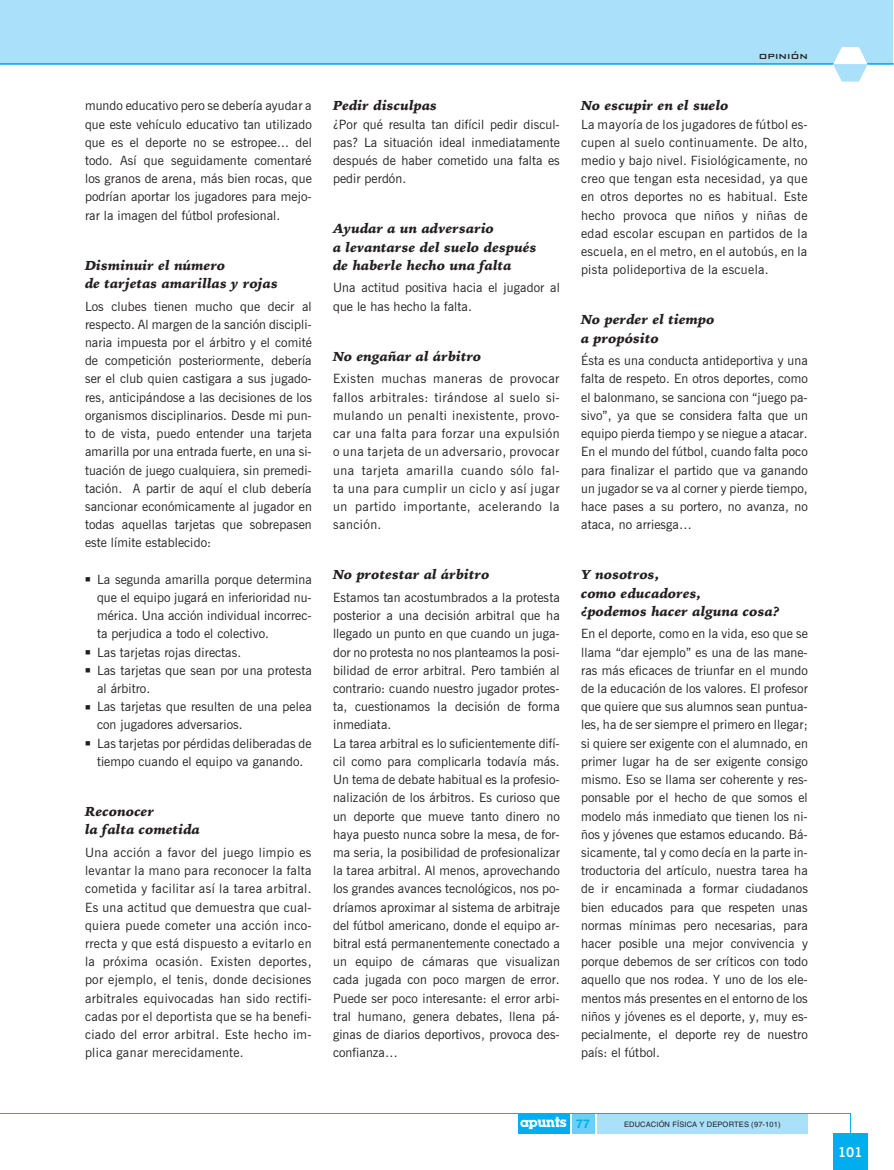
<style>
.page{position:relative;width:894px;height:1170px;background:#fff}
.page>*{position:absolute;margin:0;border:0;box-sizing:border-box;transform-origin:0 0}
.t1{font:italic 13.5px/18.1px "Iowan Old St Blk BT";letter-spacing:.01em;color:#231f20}
.t2{font:700 13.5px "News Goth BT";color:#fff}
.t3{font:12.75px/18.1px "News Goth BT";letter-spacing:.005em;color:#231f20;text-align:justify}
.t4{font:12px "Bank Gothic Md BT";color:#231f20}
.t5{font:700 12px "Helvetica";color:#00aeef}
.t6{font:7.5px "Helvetica";letter-spacing:.015em;color:#231f20}
</style>
<div class="page">
<div style="left:0;top:1px;width:893px;height:63px;background:#aae0f9"></div>
<hr style="left:0;top:63px;width:894px;height:1px;background:#00aeef">
<svg style="left:833px;top:47px;width:34px;height:34px"></svg>
<div style="left:833px;top:1133px;width:34px;height:37px;background:#00aeef"></div>
<svg style="left:0;top:1113px;width:851px;height:21px"></svg>
<p class="t3" style="left:85px;top:98px;width:228px">mun do edu ca ti vo pero se de be ría ayu dar a que este vehícu lo edu ca ti vo tan uti li za do que es el de por te no se es tro pee... del todo. Así que se gui da men te co men ta ré los gra nos de are na, más bien ro cas, que po drían apor tar los ju ga do res para me jo - rar la ima gen del fút bol pro fe sio nal.</p>
<p class="t1" style="left:85px;top:257px;width:194px">Dis mi nuir el nú me ro<br>de tar je tas ama ri llas y ro jas</p>
<p class="t3" style="left:85px;top:298px;width:228px">Los clu bes tie nen mu cho que de cir al respec to. Al mar gen de la san ción dis ci pli - na ria impuesta por el ár bi tro y el co mi té de com pe ti ción pos te rior men te, de be ría ser el club quien cas ti ga ra a sus ju ga do - res, an ti ci pán do se a las de ci sio nes de los or ga nis mos dis ci pli na rios. Des de mi pun - to de vis ta, pue do en ten der una tar je ta ama ri lla por una en tra da fuer te, en una si&shy;tua ción de jue go cual quie ra, sin pre me di - ta ción. A partir de aquí el club debería san cio nar eco nó mi ca men te al ju ga dor en to das aque llas tar je tas que so bre pa sen este lí mi te es ta ble ci do:</p>
<p class="t3" style="left:97px;top:571px;width:216px;text-indent:-12px">■ La se gun da ama ri lla por que de ter mi na que el equi po ju ga rá en in fe rio ri dad nu - mé ri ca. Una ac ción in di vi dual in co rrec - ta per ju di ca a todo el co lec ti vo.</p>
<p class="t3" style="left:85px;top:644px;width:158px">■ Las tar je tas ro jas di rec tas.</p>
<p class="t3" style="left:97px;top:662px;width:216px;text-indent:-12px">■ Las tar je tas que sean por una pro tes ta al ár bi tro.</p>
<p class="t3" style="left:97px;top:699px;width:216px;text-indent:-12px">■ Las tar je tas que re sul ten de una pe lea con ju ga do res ad ver sa rios.</p>
<p class="t3" style="left:85px;top:735px;width:228px;text-align:center">■ Las tar je tas por pér di das de li be ra das de tiem po cuan do el equi po va ga nan do.</p>
<p class="t1" style="left:85px;top:803px;width:116px">Re co no cer<br>la fal ta co me ti da</p>
<p class="t3" style="left:85px;top:845px;width:228px">Una ac ción a fa vor del juego lim pio es le van tar la mano para reco no cer la fal ta co me ti da y fa ci li tar así la ta rea ar bi tral.<br>Es una ac ti tud que de mues tra que cual - quie ra pue de co me ter una ac ción in co - rrecta y que está dis puesto a evi tar lo en la pró xi ma ocasión. Exis ten de por tes, por ejem plo, el te nis, don de de ci sio nes ar bi tra les equi vo ca das han sido rec ti fi&shy;ca das por el de por tis ta que se ha be ne fi - ciado del error ar bi tral. Este he cho im&shy;pli ca ga nar me re ci da men te.</p>
<p class="t1" style="left:333px;top:98px;width:106px">Pe dir dis cul pas</p>
<p class="t3" style="left:333px;top:116px;width:228px">¿Por qué re sul ta tan di fí cil pe dir dis cul - pas? La si tua ción ideal in me dia ta men te des pués de ha ber co me ti do una fal ta es pedir perdón.</p>
<p class="t1" style="left:333px;top:221px;width:205px">Ayu dar a un ad ver sa rio<br>a le van tar se del sue lo des pués de ha ber le he cho una fal ta</p>
<p class="t3" style="left:333px;top:280px;width:228px">Una ac ti tud po si ti va ha cia el ju ga dor al que le has he cho la falta.</p>
<p class="t1" style="left:333px;top:348px;width:150px">No en ga ñar al ár bi tro</p>
<p class="t3" style="left:333px;top:371px;width:228px">Exis ten mu chas ma ne ras de pro vo car fa llos ar bi tra les: ti rán do se al sue lo si - mu lan do un pe nal ti ine xis ten te, pro vo - car una fal ta para for zar una ex pul sión o una tar je ta de un ad ver sa rio, pro vo car una tar je ta ama ri lla cuan do sólo fal - ta una para cum plir un ci clo y así ju gar un par ti do im por tan te, ace le ran do la san ción.</p>
<p class="t1" style="left:333px;top:567px;width:158px">No pro tes tar al ár bi tro</p>
<p class="t3" style="left:333px;top:590px;width:228px;text-align:left">Esta mos tan acos tum bra dos a la pro tes ta pos te rior a una de ci sión ar bi tral que ha lle ga do un pun to en que cuan do un ju ga - dor no pro tes ta no nos plantea mos la po si - bi li dad de error ar bi tral. Pero tam bién al con tra rio: cuan do nues tro ju ga dor pro tes&shy;ta, cues tio na mos la decisión de forma inmediata.<br>La ta rea ar bi tral es lo su fi cien te men te di fí - cil como para com pli car la to da vía más.<br>Un tema de de ba te ha bi tual es la profe sio - na li za ción de los ár bi tros. Es cu rio so que un de por te que mue ve tan to di ne ro no haya pues to nun ca so bre la mesa, de for&shy;ma se ria, la po si bi li dad de pro fe sio na li zar la ta rea ar bi tral. Al me nos, apro ve chan do los gran des avan ces tec no ló gi cos, nos po - dría mos apro xi mar al sis te ma de ar bi tra je del fút bol ame ri ca no, don de el equi po ar - bi tral está per ma nen te men te co nec ta do a un equi po de cá ma ras que vi sua li zan cada ju ga da con poco mar gen de error.<br>Pue de ser poco in te re san te: el error ar bi - tral hu ma no, ge ne ra de ba tes, lle na pá - ginas de diarios de por ti vos, pro vo ca des - con fianza…</p>
<p class="t4" style="left:759px;top:50px;width:50px">opinión</p>
<p class="t1" style="left:581px;top:98px;width:149px">No es cu pir en el sue lo</p>
<p class="t3" style="left:581px;top:116px;width:228px">La ma yo ría de los juga do res de fút bol es - cu pen al sue lo con ti nua men te. De alto, me dio y bajo ni vel. Fi sio ló gi ca men te, no creo que tengan esta ne ce si dad, ya que en otros de por tes no es habitual. Este he cho pro vo ca que ni ños y ni ñas de edad es co lar es cu pan en par ti dos de la es cue la, en el me tro, en el au to bús, en la pis ta po li de por ti va de la es cue la.</p>
<p class="t1" style="left:581px;top:312px;width:135px">No per der el tiem po a pro pó si to</p>
<p class="t3" style="left:581px;top:353px;width:228px">Ésta es una con duc ta an ti de por ti va y una fal ta de respe to. En otros de por tes, como el ba lon ma no, se san cio na con “jue go pa - si vo”, ya que se consi de ra fal ta que un equipo pier da tiem po y se nie gue a ata car.<br>En el mun do del fút bol, cuan do fal ta poco para fi na li zar el par ti do que va ga nan do un ju ga dor se va al cor ner y pier de tiem po, hace pa ses a su por te ro, no avan za, no ata ca, no arries ga…</p>
<p class="t1" style="left:581px;top:567px;width:200px">Y no so tros,<br>como edu ca do res,<br>¿po de mos ha cer al gu na cosa?</p>
<p class="t3" style="left:581px;top:626px;width:228px">En el de por te, como en la vida, eso que se lla ma “dar ejem plo” es una de las ma ne - ras más efi ca ces de triun far en el mundo de la edu ca ción de los valo res. El pro fe sor que quie re que sus alum nos sean pun tua - les, ha de ser siempre el prime ro en lle gar; si quie re ser exi gen te con el alumna do, en pri mer lu gar ha de ser exi gen te con si go mis mo. Eso se lla ma ser coheren te y res - pon sa ble por el he cho de que so mos el mo de lo más in me dia to que tie nen los ni - ños y jó ve nes que es ta mos edu can do. Bá - si ca men te, tal y como de cía en la par te in - tro duc to ria del ar tícu lo, nues tra ta rea ha de ir en ca mi na da a for mar ciu da da nos bien edu ca dos para que res pe ten unas nor mas mí ni mas pero ne ce sa rias, para ha cer po si ble una me jor con vi ven cia y por que de be mos de ser críti cos con todo aque llo que nos ro dea. Y uno de los ele - men tos más pre sen tes en el en tor no de los ni ños y jó ve nes es el de por te, y, muy es - pe cial men te, el de por te rey de nues tro país: el fút bol.</p>
<p class="t5" style="left:576px;top:1119px;width:15px">77</p>
<p class="t6" style="left:624px;top:1121px;width:158px">EDUCACIÓN FÍSICA Y DEPORTES (97-101)</p>
<p class="t2" style="left:838px;top:1147px;width:26px">101</p>
</div>
